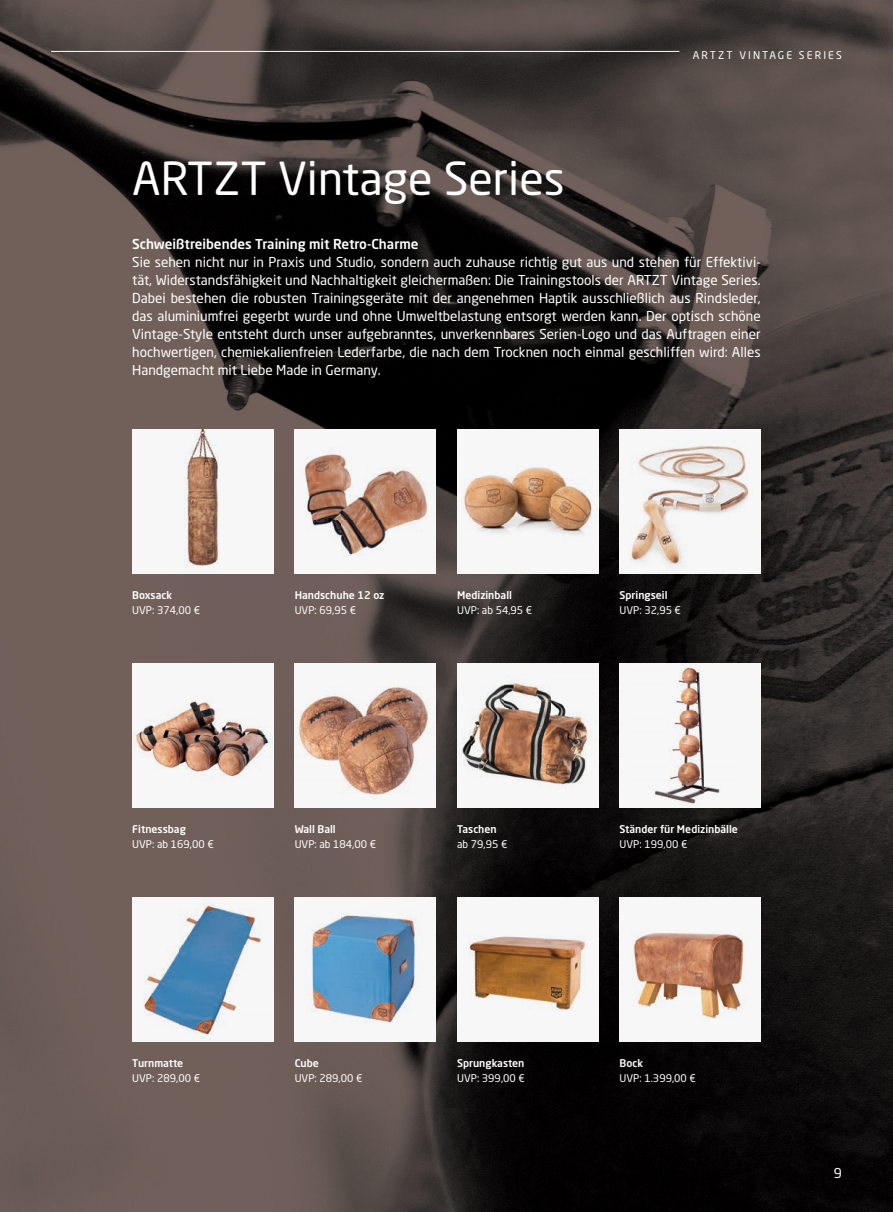
<style>
.page{position:relative;width:893px;height:1212px;background:#fff}
.page>*{position:absolute;margin:0;border:0;box-sizing:border-box;transform-origin:0 0}
.t1{font:45px "Neo Sans Std";color:#fff}
.t2{font:13.5px/18px "Neo Sans Std";color:#fff;text-align:justify}
.t3{font:500 13.5px "Neo Sans Std";color:#fff}
.t4{font:10.5px "Neo Sans Std";color:#fff}
.t5{font:500 10.5px "Neo Sans Std";color:#fff}
.t6{font:10.5px "Neo Sans Std";letter-spacing:.2em;color:#fff}
</style>
<div class="page">
<img style="left:0;top:0;width:840px;height:473px">
<img style="left:840px;top:0;width:53px;height:1212px">
<div style="left:0;top:473px;width:156px;height:739px;background:#71605a"></div>
<div style="left:263px;top:473px;width:51px;height:739px;background:#6e5e59"></div>
<img style="left:421px;top:473px;width:51px;height:739px">
<img style="left:579px;top:473px;width:51px;height:739px">
<img style="left:737px;top:473px;width:105px;height:739px">
<div style="left:156px;top:574px;width:107px;height:89px;background:#705e59"></div>
<img style="left:314px;top:574px;width:107px;height:89px">
<img style="left:472px;top:574px;width:107px;height:89px">
<img style="left:630px;top:574px;width:107px;height:89px">
<div style="left:156px;top:808px;width:107px;height:89px;background:#705f5a"></div>
<img style="left:314px;top:808px;width:107px;height:89px">
<img style="left:472px;top:808px;width:107px;height:89px">
<img style="left:630px;top:808px;width:107px;height:89px">
<div style="left:156px;top:1042px;width:107px;height:170px;background:#705f5a"></div>
<img style="left:314px;top:1042px;width:107px;height:170px">
<img style="left:472px;top:1042px;width:107px;height:170px">
<div style="left:630px;top:1042px;width:107px;height:170px;background:#040203"></div>
<hr style="left:51px;top:51px;width:628px;height:1px;background:#fff">
<div style="left:132px;top:663px;width:141px;height:144px;background:#f7f7f8"></div>
<img style="left:132px;top:701px;width:140px;height:76px">
<img style="left:295px;top:663px;width:141px;height:144px">
<div style="left:457px;top:663px;width:141px;height:144px;background:#f7f7f8"></div>
<img style="left:462px;top:682px;width:126px;height:104px">
<div style="left:620px;top:663px;width:141px;height:144px;background:#f7f7f8"></div>
<img style="left:655px;top:666px;width:65px;height:140px">
<img style="left:132px;top:897px;width:141px;height:144px">
<div style="left:295px;top:897px;width:141px;height:144px;background:#f7f7f8"></div>
<img style="left:306px;top:915px;width:109px;height:109px">
<div style="left:457px;top:897px;width:141px;height:144px;background:#f7f7f8"></div>
<img style="left:469px;top:936px;width:117px;height:75px">
<div style="left:620px;top:897px;width:141px;height:144px;background:#f7f7f8"></div>
<img style="left:633px;top:933px;width:112px;height:86px">
<div style="left:132px;top:429px;width:141px;height:144px;background:#f7f7f8"></div>
<img style="left:184px;top:429px;width:35px;height:137px">
<div style="left:295px;top:429px;width:141px;height:144px;background:#f7f7f8"></div>
<img style="left:304px;top:453px;width:124px;height:102px">
<div style="left:457px;top:429px;width:141px;height:144px;background:#f7f7f8"></div>
<img style="left:463px;top:467px;width:129px;height:68px">
<img style="left:620px;top:429px;width:141px;height:144px">
<p class="t6" style="left:693px;top:49px;width:151px">ARTZT VINTAGE SERIES</p>
<h1 class="t1" style="left:132px;top:151px;width:434px">ARTZT Vintage Series</h1>
<p class="t3" style="left:132px;top:236px;width:288px">Schweißtreibendes Training mit Retro-Charme</p>
<p class="t2" style="left:132px;top:253px;width:630px">Sie sehen nicht nur in Praxis und Studio, sondern auch zuhause richtig gut aus und stehen für Effektivi&shy;tät, Widerstandsfähigkeit und Nachhaltigkeit gleichermaßen: Die Trainingstools der ARTZT Vintage Series.<br>Dabei bestehen die robusten Trainingsgeräte mit der angenehmen Haptik ausschließlich aus Rindsleder, das aluminiumfrei gegerbt wurde und ohne Umweltbelastung entsorgt werden kann. Der optisch schöne Vintage-Style entsteht durch unser aufgebranntes, unverkennbares Serien-Logo und das Auftragen einer hochwertigen, chemiekalienfreien Lederfarbe, die nach dem Trocknen noch einmal geschliffen wird: Alles Handgemacht mit Liebe Made in Germany.</p>
<p class="t5" style="left:132px;top:589px;width:41px">Boxsack</p>
<p class="t4" style="left:132px;top:604px;width:69px">UVP: 374,00 €</p>
<p class="t5" style="left:295px;top:589px;width:91px">Handschuhe 12 oz</p>
<p class="t4" style="left:295px;top:604px;width:63px">UVP: 69,95 €</p>
<p class="t5" style="left:457px;top:589px;width:56px">Medizinball</p>
<p class="t4" style="left:457px;top:604px;width:77px">UVP: ab 54,95 €</p>
<p class="t5" style="left:620px;top:589px;width:49px">Springseil</p>
<p class="t4" style="left:620px;top:604px;width:63px">UVP: 32,95 €</p>
<p class="t5" style="left:132px;top:823px;width:55px">Fitnessbag</p>
<p class="t4" style="left:132px;top:838px;width:83px">UVP: ab 169,00 €</p>
<p class="t5" style="left:295px;top:823px;width:43px">Wall Ball</p>
<p class="t4" style="left:295px;top:838px;width:83px">UVP: ab 184,00 €</p>
<p class="t5" style="left:457px;top:823px;width:41px">Taschen</p>
<p class="t4" style="left:457px;top:838px;width:52px">ab 79,95 €</p>
<p class="t5" style="left:620px;top:823px;width:120px">Ständer für Medizinbälle</p>
<p class="t4" style="left:620px;top:838px;width:69px">UVP: 199,00 €</p>
<p class="t5" style="left:132px;top:1056px;width:53px">Turnmatte</p>
<p class="t4" style="left:132px;top:1072px;width:69px">UVP: 289,00 €</p>
<p class="t5" style="left:295px;top:1056px;width:26px">Cube</p>
<p class="t4" style="left:295px;top:1072px;width:69px">UVP: 289,00 €</p>
<p class="t5" style="left:457px;top:1056px;width:69px">Sprungkasten</p>
<p class="t4" style="left:457px;top:1072px;width:69px">UVP: 399,00 €</p>
<p class="t5" style="left:620px;top:1056px;width:25px">Bock</p>
<p class="t4" style="left:620px;top:1072px;width:78px">UVP: 1.399,00 €</p>
<p class="t2" style="left:834px;top:1163px;width:10px">9</p>
</div>
